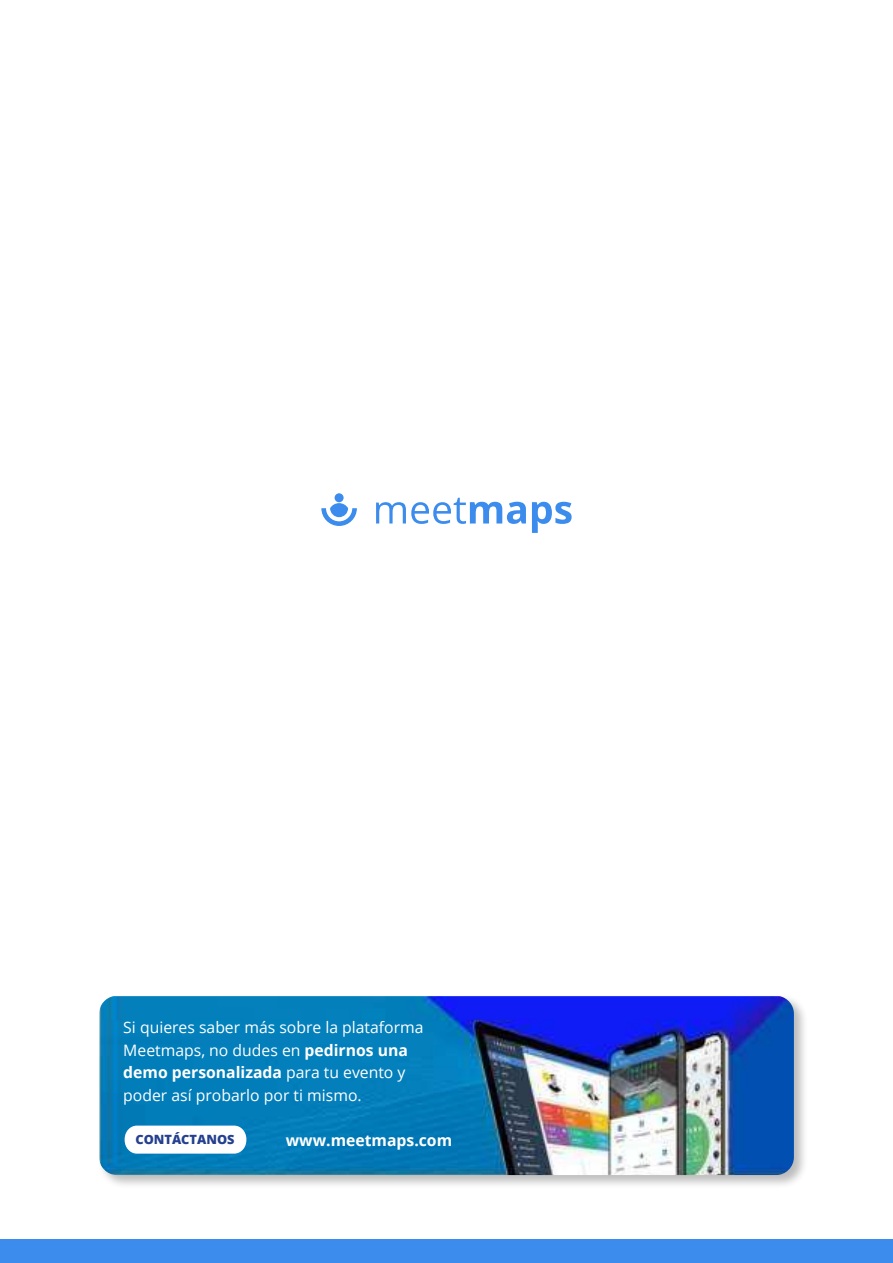
<style>
.page{position:relative;width:893px;height:1263px;background:#fff}
.page>*{position:absolute;margin:0;border:0;box-sizing:border-box;transform-origin:0 0}
.t1{font:15.75px/22.5px "Open Sans";color:#fff}
.t2{font:700 15.75px "Open Sans";color:#fff}
.t3{font:800 12.75px "Open Sans";color:#24408e}
.s1{font-weight:700}
</style>
<div class="page">
<div style="left:0;top:1239px;width:892px;height:23px;background:#3b8ced"></div>
<svg style="left:376px;top:497px;width:150px;height:27px"></svg>
<svg style="left:532px;top:501px;width:39px;height:32px"></svg>
<div style="left:334px;top:493px;width:9px;height:9px;background:#3b8ced;border-radius:50%"></div>
<svg style="left:321px;top:503px;width:36px;height:23px"></svg>
<div style="left:97px;top:994px;width:711px;height:195px;background:#221f1f;opacity:.3"></div>
<img style="left:99px;top:996px;width:694px;height:178px">
<svg style="left:125px;top:1125px;width:121px;height:28px"></svg>
<p class="t1" style="left:123px;top:1017px;width:302px">Si quieres saber más sobre la plataforma Meetmaps, no dudes en <span class="s1">pedirnos una demo personalizada</span> para tu evento y poder así probarlo por ti mismo.</p>
<p class="t3" style="left:135px;top:1131px;width:101px">CONTÁCTANOS</p>
<p class="t2" style="left:286px;top:1133px;width:168px">www.meetmaps.com</p>
</div>
